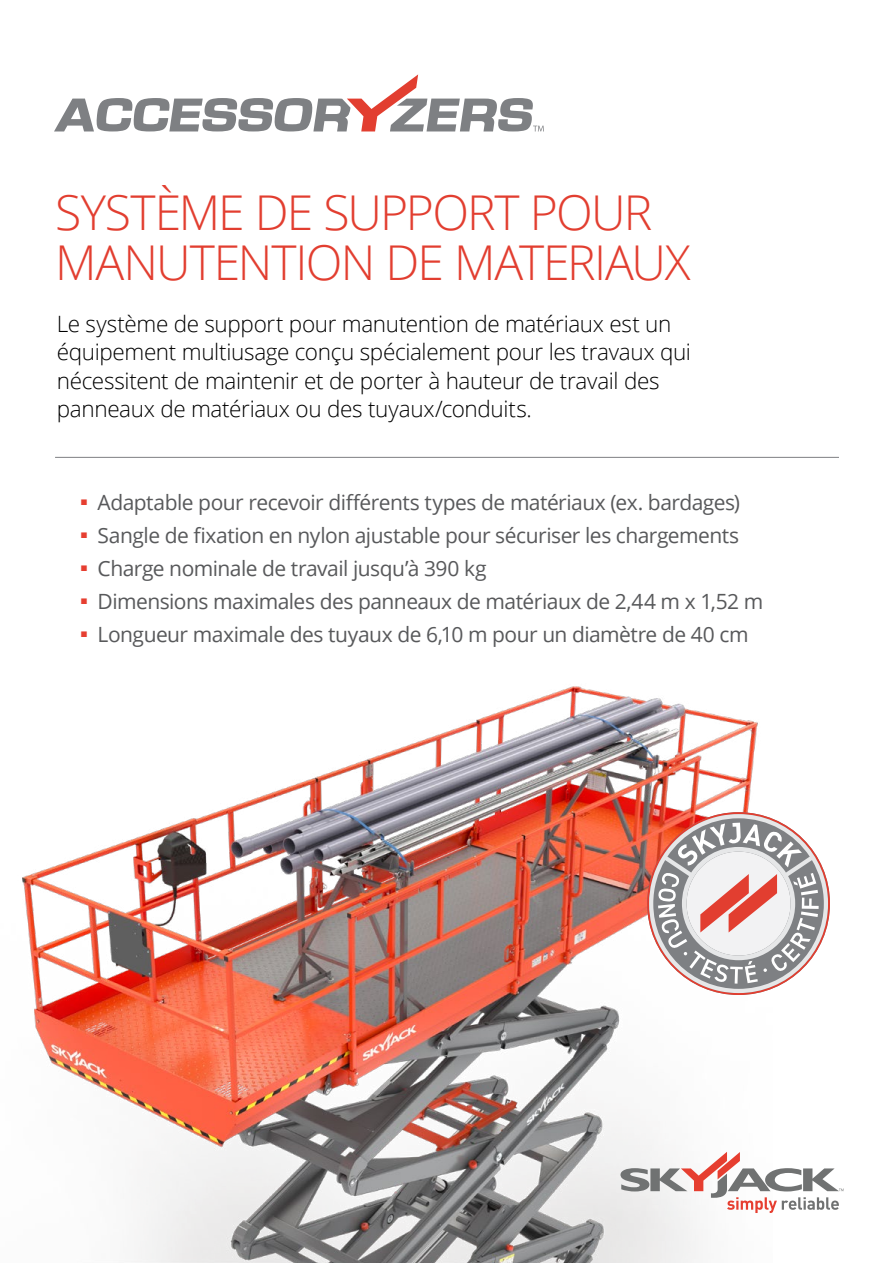
<style>
.page{position:relative;width:893px;height:1263px;background:#fff}
.page>*{position:absolute;margin:0;border:0;box-sizing:border-box;transform-origin:0 0}
.t1{font:300 48px/51px "Open Sans";letter-spacing:-.035em;color:#e23e30}
.t2{font:300 22.5px/28.5px "Open Sans";letter-spacing:-.015em;color:#000}
.t3{font:21px "Open Sans";letter-spacing:-.025em;color:#58595b}
</style>
<div class="page">
<img style="left:22px;top:686px;width:736px;height:577px">
<svg style="left:620px;top:1152px;width:224px;height:61px"></svg>
<hr style="left:55px;top:457px;width:784px;height:1px;background:#7e8083">
<svg style="left:647px;top:812px;width:183px;height:183px"></svg>
<svg style="left:54px;top:74px;width:490px;height:57px"></svg>
<h1 class="t1" style="left:55px;top:185px;width:637px">SYSTÈME DE SUPPORT POUR<br>MANUTENTION DE MATERIAUX</h1>
<p class="t2" style="left:57px;top:309px;width:636px">Le système de support pour manutention de matériaux est un équipement multiusage conçu spécialement pour les travaux qui nécessitent de maintenir et de porter à hauteur de travail des panneaux de matériaux ou des tuyaux/conduits.</p>
<p class="t3" style="left:81px;top:487px;width:661px"><sup>■</sup> Adaptable pour recevoir différents types de matériaux (ex. bardages)</p>
<p class="t3" style="left:81px;top:520px;width:660px"><sup>■</sup> Sangle de fixation en nylon ajustable pour sécuriser les chargements</p>
<p class="t3" style="left:81px;top:553px;width:408px"><sup>■</sup> Charge nominale de travail jusqu’à 390 kg</p>
<p class="t3" style="left:81px;top:586px;width:684px"><sup>■</sup> Dimensions maximales des panneaux de matériaux de 2,44 m x 1,52 m</p>
<p class="t3" style="left:81px;top:619px;width:669px"><sup>■</sup> Longueur maximale des tuyaux de 6,10 m pour un diamètre de 40 cm</p>
</div>
